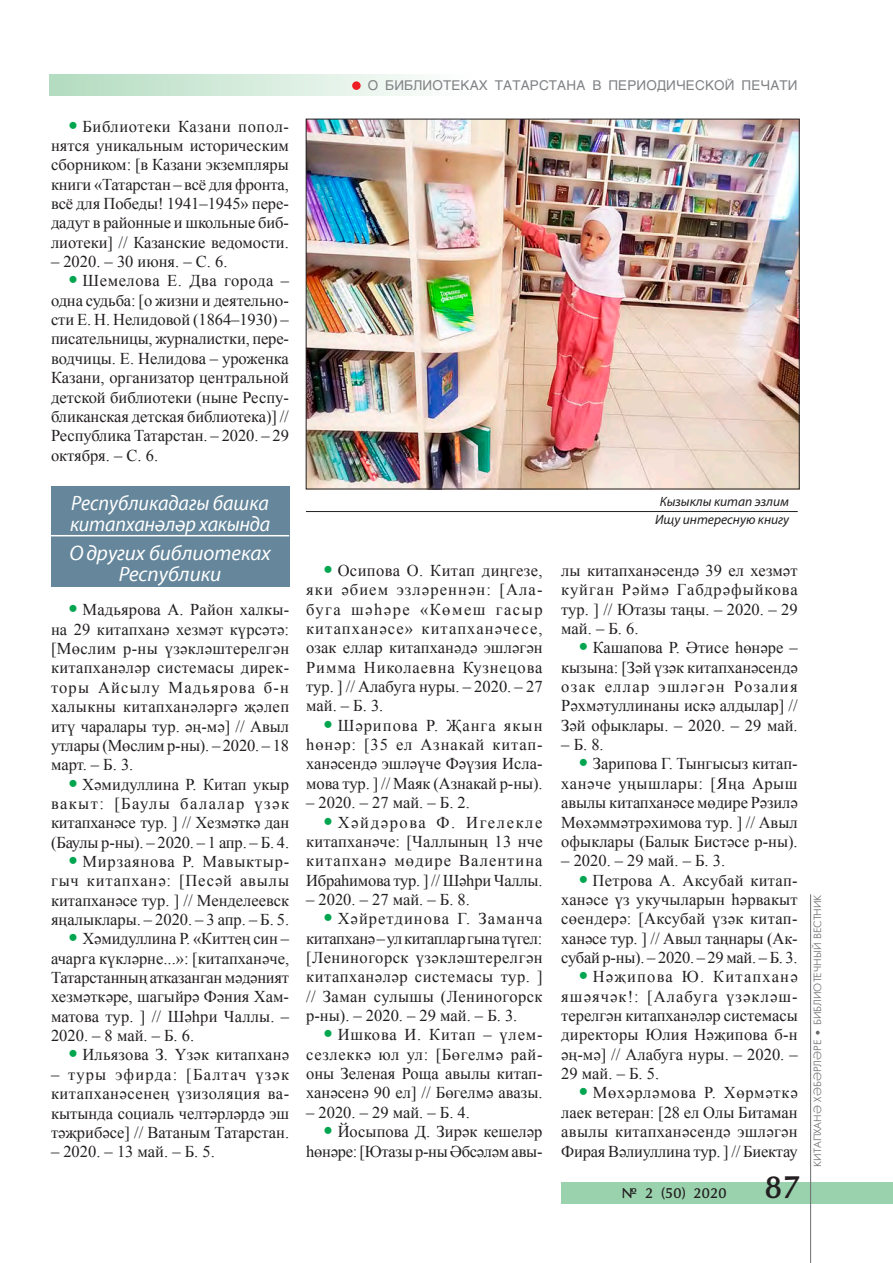
<style>
.page{position:relative;width:893px;height:1263px;background:#fff}
.page>*{position:absolute;margin:0;border:0;box-sizing:border-box;transform-origin:0 0}
.t1{font:italic 21px/21px "NT Myriad Pro";color:#fff;scale:.95 1}
.t2{font:italic 21px/21px "NT Myriad Pro";color:#fff;text-align:center}
.t3{font:16.5px/19.4px "Times New Roman";color:#231f20;text-align:justify}
.t4{font:700 15px "TT Optima";color:#231f20}
.Рубрика{font:13.5px "TT Helvetica";letter-spacing:.01em;color:#808285}
._5_фото_подпись_без{font:italic 13.5px "TT Myriad";color:#231f20}
._5_Фото_подпись{font:italic 13.5px "TT Myriad";color:#231f20}
.t5{font:10.5px "TT Futuris";color:#6c6d70}
.s1{font-size:33px}
</style>
<div class="page">
<div style="left:561px;top:1182px;width:332px;height:21px;background:#9ad2ae"></div>
<hr style="left:810px;top:894px;width:1px;height:369px;background:#6c6d70">
<svg style="left:816px;top:1031px;width:4px;height:4px"></svg>
<div style="left:51px;top:486px;width:238px;height:100px;background:#65869b"></div>
<hr style="left:51px;top:535px;width:238px;height:1px;background:#fff">
<div style="left:49px;top:74px;width:420px;height:22px;background:linear-gradient(to right,#b2dbbf,#fefefe)"></div>
<div style="left:352px;top:81px;width:9px;height:9px;background:#ee1d23;border-radius:50%"></div>
<img style="left:308px;top:121px;width:489px;height:366px">
<hr style="left:306px;top:511px;width:492px;height:1px;background:#231f20">
<p class="t3" style="left:51px;top:116px;width:239px;text-indent:31px">Библиотеки Казани попол&shy;нятся уникальным историческим сборником: [в Казани экземпляры книги «Татарстан – всё для фронта, всё для Победы! 1941–1945» пере&shy;дадут в районные и школьные биб&shy;лиотеки] // Казанские ведомости.</p>
<p class="t3" style="left:51px;top:252px;width:178px">– 2020. – 30 июня. – С. 6.</p>
<p class="t3" style="left:51px;top:271px;width:239px;text-indent:31px">Шемелова Е. Два города – одна судьба: [о жизни и деятельно&shy;сти Е. Н. Нелидовой (1864–1930) – писательницы, журналистки, пере&shy;водчицы. Е. Нелидова – уроженка Казани, организатор центральной детской библиотеки (ныне Респу&shy;бликанская детская библиотека)] // Республика Татарстан. – 2020. – 29 октября. – С. 6.</p>
<p class="t1" style="left:70px;top:493px;width:212px">Республикадагы башка китапханђлђр хакында</p>
<p class="t2" style="left:69px;top:544px;width:203px">О других библиотеках<br>Республики</p>
<p class="t3" style="left:51px;top:600px;width:240px;text-indent:31px">Мадьярова А. Район халкы&shy;на 29 китапханә хезмәт күрсәтә: [Мөслим р-ны үзәкләштерелгән китапханәләр системасы дирек&shy;торы Айсылу Мадьярова б-н халыкны китапханәләргә җәлеп итү чаралары тур. әң-мә] // Авыл утлары (Мөслим р-ны). – 2020. – 18 март. – Б. 3.</p>
<p class="t3" style="left:51px;top:774px;width:240px;text-indent:31px">Хәмидуллина Р. Китап укыр вакыт: [Баулы балалар үзәк китапханәсе тур. ] // Хезмәткә дан (Баулы р-ны). – 2020. – 1 апр. – Б. 4.</p>
<p class="t3" style="left:51px;top:851px;width:240px;text-indent:31px">Мирзаянова Р. Мавыктыр&shy;гыч китапханә: [Песәй авылы китапханәсе тур. ] // Менделеевск яңалыклары. – 2020. – 3 апр. – Б. 5.</p>
<p class="t3" style="left:51px;top:929px;width:240px;text-indent:31px">Хәмидуллина Р. «Киттең син – ачарга күкләрне...»: [китапханәче, Татарстанның атказанган мәдәният хезмәткәре, шагыйрә Фәния Хам&shy;матова тур. ] // Шәһри Чаллы. – 2020. – 8 май. – Б. 6.</p>
<p class="t3" style="left:83px;top:1045px;width:208px">Ильязова З. Үзәк китапханә</p>
<p class="t3" style="left:51px;top:1064px;width:240px">– туры эфирда: [Балтач үзәк китапханәсенең үзизоляция ва&shy;кытында социаль челтәрләрдә эш тәҗрибәсе] // Ватаным Татарстан.</p>
<p class="t3" style="left:51px;top:1142px;width:165px">– 2020. – 13 май. – Б. 5.</p>
<p class="Рубрика" style="left:368px;top:78px;width:432px">О БИБЛИОТЕКАХ ТАТАРСТАНА В ПЕРИОДИЧЕСКОЙ ПЕЧАТИ</p>
<p class="t3" style="left:306px;top:560px;width:238px;text-indent:31px">Осипова О. Китап диңгезе, яки әбием эзләреннән: [Ала&shy;буга шәһәре «Көмеш гасыр китапханәсе» китапханәчесе, озак еллар китапханәдә эшләгән Римма Николаевна Кузнецова тур. ] // Алабуга нуры. – 2020. – 27 май. – Б. 3.</p>
<p class="t3" style="left:306px;top:715px;width:238px;text-indent:32px">Шәрипова Р. Җанга якын һөнәр: [35 ел Азнакай китап&shy;ханәсендә эшләүче Фәүзия Исла&shy;мова тур. ] // Маяк (Азнакай р-ны).</p>
<p class="t3" style="left:306px;top:793px;width:165px">– 2020. – 27 май. – Б. 2.</p>
<p class="t3" style="left:306px;top:812px;width:238px;text-indent:31px">Хәйдәрова Ф. Игелекле китапханәче: [Чаллының 13 нче китапханә мөдире Валентина Ибраһимова тур. ] // Шәһри Чаллы.</p>
<p class="t3" style="left:306px;top:889px;width:165px">– 2020. – 27 май. – Б. 8.</p>
<p class="t3" style="left:306px;top:909px;width:238px;text-indent:31px">Хәйретдинова Г. Заманча китапханә – ул китаплар гына түгел: [Лениногорск үзәкләштерелгән китапханәләр системасы тур. ] // Заман сулышы (Лениногорск р-ны). – 2020. – 29 май. – Б. 3.</p>
<p class="t3" style="left:306px;top:1025px;width:238px;text-indent:32px">Ишкова И. Китап – үлем&shy;сезлеккә юл ул: [Бөгелмә рай&shy;оны Зеленая Роща авылы китап&shy;ханәсенә 90 ел] // Бөгелмә авазы.</p>
<p class="t3" style="left:306px;top:1102px;width:165px">– 2020. – 29 май. – Б. 4.</p>
<p class="t3" style="left:306px;top:1122px;width:238px;text-align:right">Йосыпова Д. Зирәк кешеләр һөнәре: [Ютазы р-ны Әбсәләм авы-</p>
<p class="_5_Фото_подпись" style="left:660px;top:494px;width:131px">Кызыклы китап эзлим</p>
<p class="_5_фото_подпись_без" style="left:655px;top:513px;width:136px">Ищу интересную книгу</p>
<p class="t3" style="left:561px;top:560px;width:238px">лы китапханәсендә 39 ел хезмәт куйган Рәймә Габдрәфыйкова тур. ] // Ютазы таңы. – 2020. – 29 май. – Б. 6.</p>
<p class="t3" style="left:561px;top:638px;width:238px;text-indent:31px">Кашапова Р. Әтисе һөнәре – кызына: [Зәй үзәк китапханәсендә озак еллар эшләгән Розалия Рәхмәтуллинаны искә алдылар] // Зәй офыклары. – 2020. – 29 май.</p>
<p class="t3" style="left:561px;top:735px;width:44px">– Б. 8.</p>
<p class="t3" style="left:561px;top:754px;width:238px;text-indent:32px">Зарипова Г. Тынгысыз китап&shy;ханәче уңышлары: [Яңа Арыш авылы китапханәсе мөдире Рәзилә Мөхәммәтрәхимова тур. ] // Авыл офыклары (Балык Бистәсе р-ны).</p>
<p class="t3" style="left:561px;top:851px;width:165px">– 2020. – 29 май. – Б. 3.</p>
<p class="t3" style="left:561px;top:870px;width:238px;text-indent:31px">Петрова А. Аксубай китап&shy;ханәсе үз укучыларын һәрвакыт сөендерә: [Аксубай үзәк китап&shy;ханәсе тур. ] // Авыл таңнары (Ак&shy;субай р-ны). – 2020. – 29 май. – Б. 3.</p>
<p class="t3" style="left:561px;top:967px;width:238px;text-indent:32px">Нәҗипова Ю. Китапханә яшәячәк!: [Алабуга үзәкләш&shy;терелгән китапханәләр системасы директоры Юлия Нәҗипова б-н әң-мә] // Алабуга нуры. – 2020. – 29 май. – Б. 5.</p>
<p class="t3" style="left:561px;top:1083px;width:238px;text-indent:31px">Мөхәрләмова Р. Хөрмәткә лаек ветеран: [28 ел Олы Битаман авылы китапханәсендә эшләгән Фирая Вәлиуллина тур. ] // Биектау</p>
<p class="t4" style="left:621px;top:1185px;width:181px">№ 2 (50) 2020 <span class="s1">87</span></p>
<p class="t5" style="left:812px;top:1025px;width:132px;rotate:-90deg">БИБЛИОТЕЧНЫЙ ВЕСТНИК</p>
<p class="t5" style="left:812px;top:1167px;width:128px;rotate:-90deg">КИТАПХАНӘ ХӘБӘРЛӘРЕ</p>
</div>
